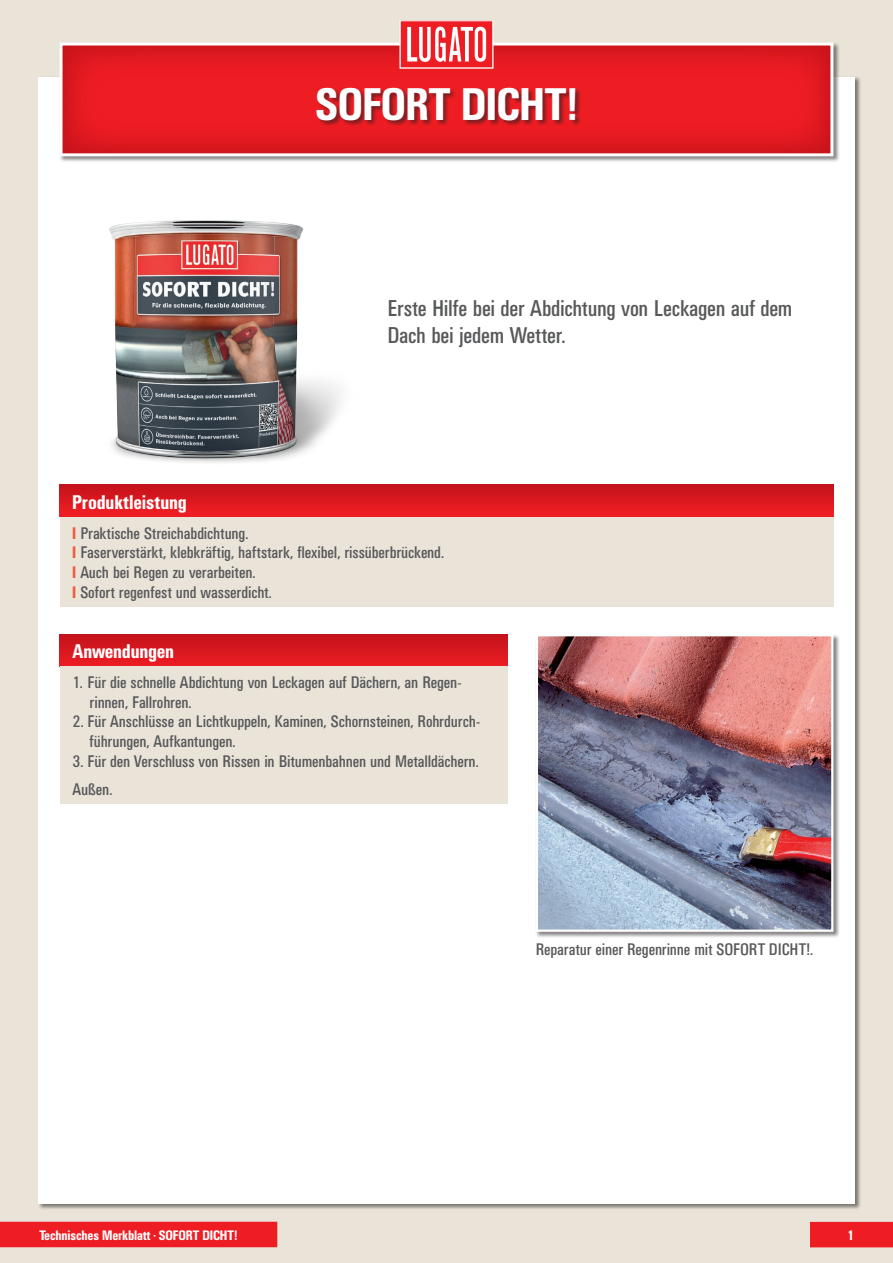
<style>
.page{position:relative;width:893px;height:1263px;background:#e9e3d8}
.page>*{position:absolute;margin:0;border:0;box-sizing:border-box;transform-origin:0 0}
.t1{font:500 condensed 45px "UN11";color:#fff}
.t2{font:condensed 22.5px/27px "UN11";letter-spacing:-.005em;color:#57585a}
.t3{font:500 condensed 19.5px "UN11";color:#fff}
.t4{font:condensed 16.5px/19.8px "UN11";color:#57585a}
.t5{font:500 condensed 13.5px "UN11";color:#fff}
.s1{font-weight:500;color:#f0593e}
</style>
<div class="page">
<div style="left:38px;top:77px;width:817px;height:1126px;background:#fff"></div>
<div style="left:59px;top:42px;width:781px;height:121px;background:#231f20;opacity:.55"></div>
<svg style="left:60px;top:43px;width:773px;height:113px;background:#e6282e"></svg>
<div style="left:810px;top:1222px;width:83px;height:25px;background:#ee1d23"></div>
<div style="left:0;top:1222px;width:277px;height:25px;background:#ee1d23"></div>
<div style="left:535px;top:634px;width:305px;height:304px;background:#231f20;opacity:.55"></div>
<img style="left:539px;top:637px;width:291px;height:292px">
<div style="left:536px;top:634px;width:297px;height:298px;border:2px solid #fff"></div>
<div style="left:60px;top:485px;width:773px;height:32px;background:linear-gradient(to bottom,#c4121b,#f21e24)"></div>
<div style="left:60px;top:517px;width:773px;height:89px;background:#e9e3d8"></div>
<div style="left:60px;top:634px;width:447px;height:32px;background:linear-gradient(to bottom,#c2121a,#eb1c23)"></div>
<div style="left:60px;top:666px;width:447px;height:138px;background:#e9e3d8"></div>
<div style="left:317px;top:87px;width:265px;height:40px;background:#231f20;opacity:.55"></div>
<div style="left:400px;top:21px;width:93px;height:47px;background:#ee1d23"></div>
<div style="left:400px;top:20px;width:93px;height:48px;border:1px solid #fff"></div>
<svg style="left:407px;top:27px;width:79px;height:35px"></svg>
<img style="left:109px;top:220px;width:232px;height:243px">
<h1 class="t1" style="left:316px;top:79px;width:263px">SOFORT DICHT!</h1>
<h2 class="t2" style="left:387px;top:294px;width:406px">Erste Hilfe bei der Abdichtung von Leckagen auf dem<br>Dach bei jedem Wetter.</h2>
<p class="t3" style="left:72px;top:491px;width:116px">Produktleistung</p>
<p class="t4" style="left:72px;top:523px;width:373px"><span class="s1">I</span> Praktische Streichabdichtung.<br><span class="s1">I</span> Faserverstärkt, klebkräftig, haftstark, flexibel, rissüberbrückend.<br><span class="s1">I</span> Auch bei Regen zu verarbeiten.<br><span class="s1">I</span> Sofort regenfest und wasserdicht.</p>
<p class="t3" style="left:73px;top:640px;width:103px">Anwendungen</p>
<p class="t4" style="left:90px;top:672px;width:374px;text-indent:-17px">1. Für die schnelle Abdichtung von Leckagen auf Dächern, an Regen&shy;rinnen, Fallrohren.</p>
<p class="t4" style="left:90px;top:712px;width:392px;text-indent:-17px">2. Für Anschlüsse an Lichtkuppeln, Kaminen, Schornsteinen, Rohrdurch&shy;führungen, Aufkantungen.</p>
<p class="t4" style="left:73px;top:747px;width:408px;line-height:28.3px">3. Für den Verschluss von Rissen in Bitumenbahnen und Metalldächern.<br>Außen.</p>
<p class="t4" style="left:536px;top:940px;width:279px">Reparatur einer Regenrinne mit SOFORT DICHT!.</p>
<p class="t5" style="left:39px;top:1227px;width:199px">Technisches Merkblatt <sup>•</sup> SOFORT DICHT!</p>
<p class="t5" style="left:847px;top:1227px;width:8px">1</p>
</div>
